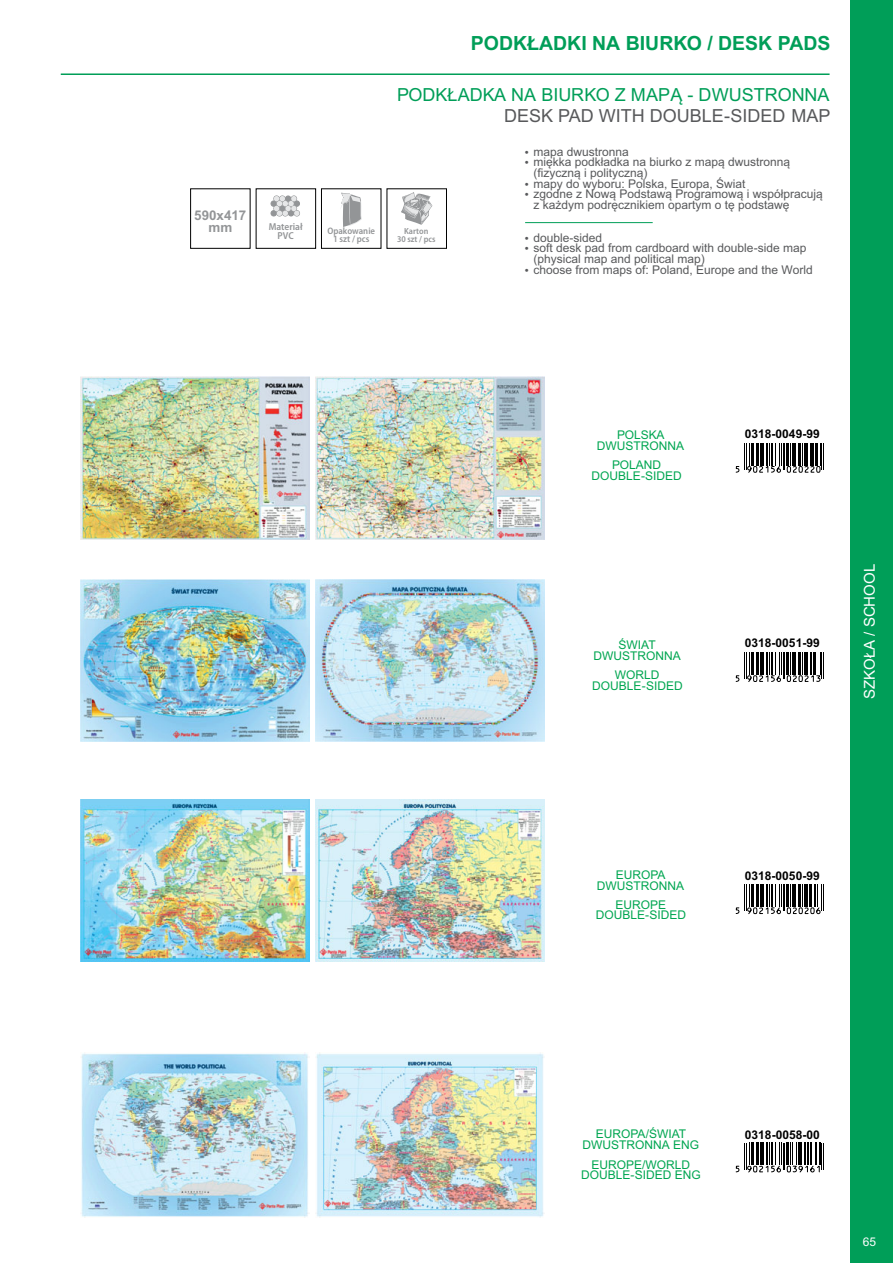
<style>
.page{position:relative;width:893px;height:1263px;background:#fff}
.page>*{position:absolute;margin:0;border:0;box-sizing:border-box;transform-origin:0 0}
.t1{font:700 19.5px "Arial";color:#009e58}
.t2{font:18px/21px "Arial";color:#009e58;text-align:right}
.t3{font:15px "Arial";color:#fff}
.t4{font:700 13.35px/12px "Arial";color:#939597;text-align:center}
.t5{font:12px/10.6px "Arial";color:#58595b}
.t6{font:12px/10.6px "Arial";color:#00a651;text-align:center}
.t7{font:700 12px "Arial";color:#000}
.t8{font:12px "Arial";color:#fff}
.t9{font:600 semi-condensed 10.05px/9.1px "Myriad Pro";color:#939597;text-align:center}
.t10{font:600 semi-condensed 9.45px/8.6px "Myriad Pro";color:#939597;text-align:center}
.t11{font:600 semi-condensed 8.85px/7.9px "Myriad Pro";color:#939597;text-align:center}
.s1{color:#58595b}
</style>
<div class="page">
<div style="left:850px;top:0;width:43px;height:1263px;background:#009e58"></div>
<hr style="left:61px;top:73px;width:769px;height:2px;background:#009e58">
<svg style="left:735px;top:652px;width:89px;height:30px"></svg>
<svg style="left:735px;top:884px;width:89px;height:31px"></svg>
<svg style="left:735px;top:443px;width:89px;height:30px"></svg>
<svg style="left:735px;top:1143px;width:89px;height:30px"></svg>
<hr style="left:525px;top:222px;width:128px;height:1px;background:#009e58">
<img style="left:316px;top:377px;width:229px;height:162px">
<img style="left:80px;top:377px;width:230px;height:162px">
<img style="left:80px;top:579px;width:230px;height:163px">
<img style="left:316px;top:799px;width:229px;height:162px">
<img style="left:80px;top:799px;width:230px;height:162px">
<img style="left:81px;top:1053px;width:227px;height:164px">
<img style="left:316px;top:1053px;width:228px;height:164px">
<div style="left:321px;top:188px;width:60px;height:61px;border:1px solid #000"></div>
<svg style="left:341px;top:193px;width:21px;height:34px"></svg>
<div style="left:387px;top:188px;width:60px;height:61px;border:1px solid #000"></div>
<svg style="left:401px;top:192px;width:31px;height:33px"></svg>
<div style="left:256px;top:188px;width:60px;height:61px;border:1px solid #000"></div>
<svg style="left:271px;top:196px;width:29px;height:20px"></svg>
<div style="left:190px;top:188px;width:61px;height:61px;border:1px solid #000"></div>
<img style="left:316px;top:580px;width:229px;height:161px">
<p class="t4" style="left:194px;top:210px;width:54px">590x417 mm</p>
<p class="t9" style="left:269px;top:222px;width:35px">Materiał<br>PVC</p>
<p class="t1" style="left:471px;top:36px;width:361px">PODKŁADKI NA BIURKO / DESK PADS</p>
<p class="t2" style="left:397px;top:85px;width:435px">PODKŁADKA NA BIURKO Z MAPĄ - DWUSTRONNA<br><span class="s1">DESK PAD WITH DOUBLE-SIDED MAP</span></p>
<p class="t10" style="left:327px;top:227px;width:49px">Opakowanie<br>1 szt / pcs</p>
<p class="t11" style="left:397px;top:228px;width:40px">Karton<br>30 szt / pcs</p>
<p class="t5" style="left:533px;top:147px;width:291px">mapa dwustronna<br>miękka podkładka na biurko z mapą dwustronną (fizyczną i polityczną)<br>mapy do wyboru: Polska, Europa, Świat<br>zgodne z Nową Podstawą Programową i współpracują z każdym podręcznikiem opartym o tę podstawę</p>
<p class="t5" style="left:533px;top:233px;width:281px">double-sided<br>soft desk pad from cardboard with double-side map (physical map and political map)<br>choose from maps of: Poland, Europe and the World</p>
<p class="t6" style="left:597px;top:430px;width:89px">POLSKA<br>DWUSTRONNA</p>
<p class="t6" style="left:591px;top:461px;width:92px">POLAND<br>DOUBLE-SIDED</p>
<p class="t6" style="left:593px;top:641px;width:89px">ŚWIAT<br>DWUSTRONNA</p>
<p class="t6" style="left:592px;top:671px;width:92px">WORLD<br>DOUBLE-SIDED</p>
<p class="t7" style="left:745px;top:430px;width:76px">0318-0049-99</p>
<p class="t7" style="left:745px;top:638px;width:76px">0318-0051-99</p>
<p class="t3" style="left:864px;top:699px;width:137px;rotate:-90deg">SZKOŁA / SCHOOL</p>
<p class="t6" style="left:616px;top:871px;width:51px">EUROPA</p>
<p class="t7" style="left:745px;top:871px;width:76px">0318-0050-99</p>
<p class="t6" style="left:597px;top:877px;width:89px;line-height:18.8px">DWUSTRONNA<br>EUROPE</p>
<p class="t6" style="left:596px;top:911px;width:92px">DOUBLE-SIDED</p>
<p class="t6" style="left:596px;top:1129px;width:92px">EUROPA/ŚWIAT</p>
<p class="t7" style="left:745px;top:1130px;width:76px">0318-0058-00</p>
<p class="t6" style="left:583px;top:1135px;width:118px;line-height:20px">DWUSTRONNA ENG<br>EUROPE/WORLD</p>
<p class="t6" style="left:581px;top:1171px;width:121px">DOUBLE-SIDED ENG</p>
<p class="t8" style="left:863px;top:1237px;width:15px">65</p>
</div>
